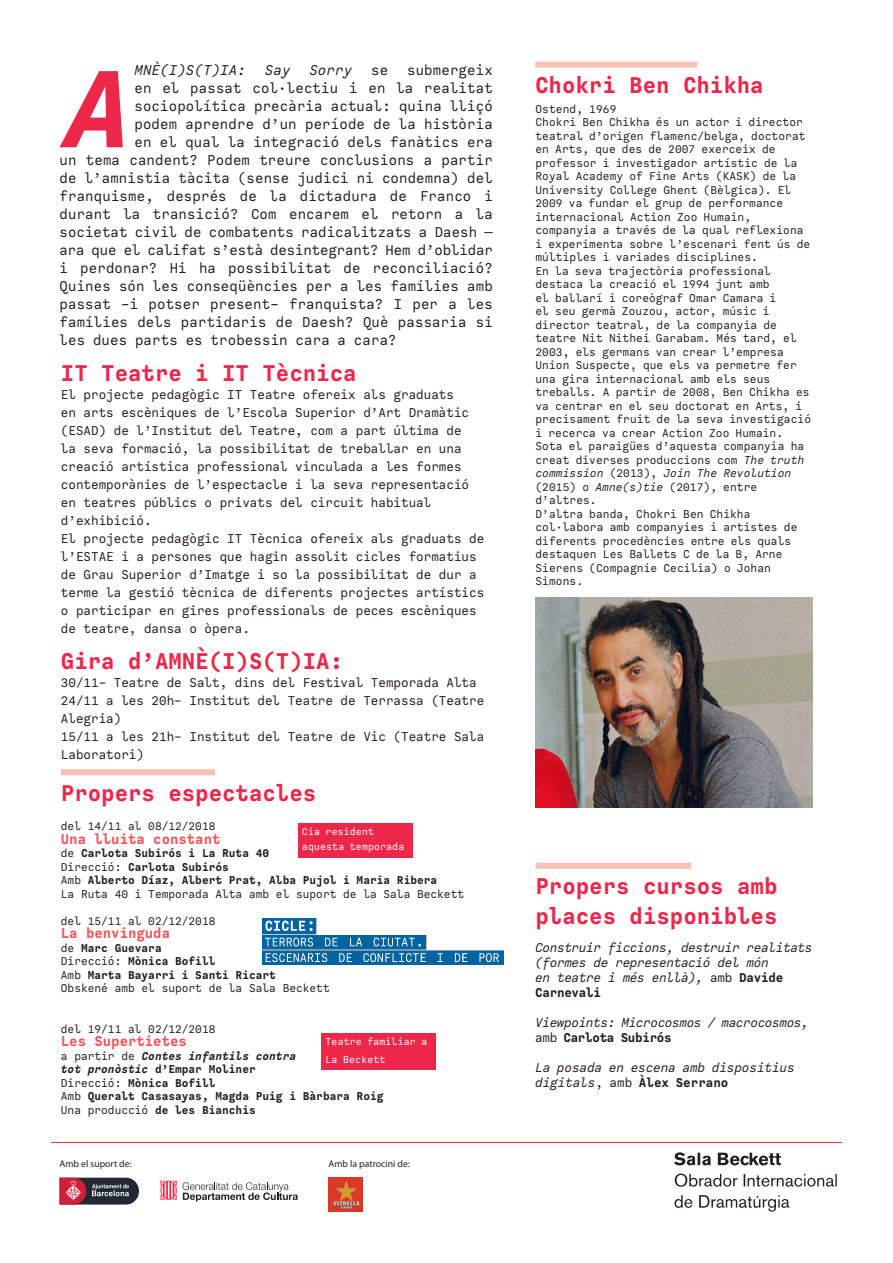
<style>
.page{position:relative;width:893px;height:1263px;background:#fff}
.page>*{position:absolute;margin:0;border:0;box-sizing:border-box;transform-origin:0 0}
.t1{font:italic 700 115.35px "Calling Code";color:#ed274a;scale:1.08 1}
.t2{font:700 24px/30px "Calling Code";color:#ed274a}
.t3{font:15px "Calling Code";letter-spacing:.01em;color:#231f20}
.t4{font:700 15px "Calling Code";color:#f0555c}
.t5{font:italic 15px "Calling Code";letter-spacing:.01em;color:#231f20}
.t6{font:13.5px/18px "Calling Code";color:#231f20}
.t7{font:italic 13.5px/15px "Calling Code";letter-spacing:-.02em;color:#231f20}
.t8{font:12px/13.5px "Calling Code";letter-spacing:.005em;color:#231f20}
.t9{font:700 12px/13.5px "Calling Code";color:#231f20}
.t10{font:10.5px/14.5px "Calling Code";letter-spacing:.015em;color:#fff}
.t11{font:9.75px "Myriad Pro";color:#231f20}
.s1{font-weight:400}
.s2{font-weight:700}
.s3{font-style:italic}
.s4{font-style:normal}
.s5{font-weight:700;font-style:normal}
</style>
<div class="page">
<div style="left:535px;top:62px;width:162px;height:6px;background:#fac1b8"></div>
<svg style="left:674px;top:1195px;width:115px;height:17px"></svg>
<svg style="left:675px;top:1173px;width:162px;height:14px"></svg>
<svg style="left:674px;top:1152px;width:107px;height:13px"></svg>
<hr style="left:51px;top:1142px;width:791px;height:1px;background:#ed274a">
<img style="left:328px;top:1178px;width:34px;height:34px">
<svg style="left:160px;top:1180px;width:17px;height:20px"></svg>
<svg style="left:183px;top:1182px;width:115px;height:20px"></svg>
<svg style="left:60px;top:1178px;width:79px;height:26px;background:#6f4551"></svg>
<img style="left:535px;top:597px;width:277px;height:210px">
<div style="left:61px;top:769px;width:154px;height:6px;background:#fac1b8"></div>
<div style="left:298px;top:823px;width:114px;height:34px;background:#ed274a"></div>
<div style="left:321px;top:1033px;width:115px;height:36px;background:#ed274a"></div>
<img style="left:262px;top:918px;width:241px;height:46px">
<div style="left:535px;top:863px;width:156px;height:6px;background:#fac1b8"></div>
<p class="t5" style="left:134px;top:61px;width:113px">MNÈ(I)S(T)IA:</p>
<p class="t5" style="left:265px;top:61px;width:27px">Say</p>
<p class="t5" style="left:309px;top:61px;width:44px">Sorry</p>
<p class="t3" style="left:371px;top:61px;width:18px">se</p>
<p class="t3" style="left:407px;top:61px;width:87px">submergeix</p>
<p class="t3" style="left:134px;top:79px;width:360px">en el passat col·lectiu i en la realitat</p>
<p class="t3" style="left:134px;top:97px;width:360px">sociopolítica precària actual: quina lliçó</p>
<p class="t3" style="left:134px;top:115px;width:360px">podem aprendre d’un període de la història</p>
<p class="t3" style="left:134px;top:133px;width:360px">en el qual la integració dels fanàtics era</p>
<p class="t3" style="left:60px;top:151px;width:435px">un tema candent? Podem treure conclusions a partir</p>
<p class="t3" style="left:60px;top:169px;width:435px">de l’amnistia tàcita (sense judici ni condemna) del</p>
<p class="t3" style="left:60px;top:187px;width:435px">franquisme, després de la dictadura de Franco i</p>
<p class="t3" style="left:60px;top:205px;width:435px">durant la transició? Com encarem el retorn a la</p>
<p class="t3" style="left:60px;top:223px;width:435px">societat civil de combatents radicalitzats a Daesh —</p>
<p class="t3" style="left:60px;top:241px;width:435px">ara que el califat s’està desintegrant? Hem d’oblidar</p>
<p class="t3" style="left:60px;top:259px;width:435px">i perdonar? Hi ha possibilitat de reconciliació?</p>
<p class="t3" style="left:60px;top:277px;width:435px">Quines són les conseqüències per a les famílies amb</p>
<p class="t3" style="left:60px;top:295px;width:435px">passat -i potser present- franquista? I per a les</p>
<p class="t3" style="left:60px;top:313px;width:435px">famílies dels partidaris de Daesh? Què passaria si</p>
<p class="t3" style="left:60px;top:331px;width:339px">les dues parts es trobessin cara a cara?</p>
<h1 class="t1" style="left:63px;top:38px;width:66px">A</h1>
<h2 class="t2" style="left:61px;top:358px;width:297px">IT Teatre i IT Tècnica</h2>
<p class="t6" style="left:61px;top:386px;width:425px">El projecte pedagògic IT Teatre ofereix als graduats<br>en arts escèniques de l’Escola Superior d’Art Dramàtic (ESAD) de l’Institut del Teatre, com a part última de<br>la seva formació, la possibilitat de treballar en una creació artística professional vinculada a les formes contemporànies de l’espectacle i la seva representació en teatres públics o privats del circuit habitual d’exhibició.<br>El projecte pedagògic IT Tècnica ofereix als graduats de l’ESTAE i a persones que hagin assolit cicles formatius de Grau Superior d’Imatge i so la possibilitat de dur a terme la gestió tècnica de diferents projectes artístics o participar en gires professionals de peces escèniques de teatre, dansa o òpera.</p>
<h2 class="t2" style="left:61px;top:646px;width:284px">Gira d’AMNÈ(I)S(T)IA:</h2>
<p class="t6" style="left:61px;top:674px;width:425px">30/11- Teatre de Salt, dins del Festival Temporada Alta 24/11 a les 20h- Institut del Teatre de Terrassa (Teatre Alegria)<br>15/11 a les 21h- Institut del Teatre de Vic (Teatre Sala Laboratori)</p>
<h2 class="t2" style="left:61px;top:778px;width:257px">Propers espectacles</h2>
<p class="t8" style="left:61px;top:819px;width:156px">del 14/11 al 08/12/2018</p>
<p class="t4" style="left:61px;top:829px;width:161px">Una lluita constant</p>
<p class="t9" style="left:61px;top:846px;width:405px"><span class="s1">de</span> Carlota Subirós i La Ruta 40<br><span class="s1">Direcció:</span> Carlota Subirós<br><span class="s1">Amb</span> Alberto Díaz, Albert Prat, Alba Pujol i Maria Ribera<br><span class="s1">La Ruta 40 i Temporada Alta amb el suport de la Sala Beckett</span></p>
<p class="t8" style="left:61px;top:914px;width:156px">del 15/11 al 02/12/2018</p>
<p class="t4" style="left:61px;top:924px;width:111px">La benvinguda</p>
<p class="t8" style="left:61px;top:941px;width:270px">de <span class="s2">Marc Guevara<br></span>Direcció: <span class="s2">Mònica Bofill<br></span>Amb <span class="s2">Marta Bayarri i Santi Ricart<br></span>Obskené amb el suport de la Sala Beckett</p>
<p class="t8" style="left:61px;top:1022px;width:156px">del 19/11 al 02/12/2018</p>
<p class="t4" style="left:61px;top:1032px;width:127px">Les Supertietes</p>
<p class="t9" style="left:61px;top:1049px;width:324px"><span class="s1">a partir de</span> <span class="s3">Contes infantils contra<br>tot pronòstic</span> d’Empar Moliner<br><span class="s1">Direcció:</span> Mònica Bofill<br><span class="s1">Amb</span> Queralt Casasayas, Magda Puig i Bàrbara Roig <span class="s1">Una producció</span> de les Bianchis</p>
<p class="t10" style="left:302px;top:824px;width:104px">Cia resident aquesta temporada</p>
<p class="t10" style="left:326px;top:1032px;width:103px;line-height:18px">Teatre familiar a<br>La Beckett</p>
<p class="t11" style="left:60px;top:1157px;width:74px">Amb el suport de:</p>
<p class="t11" style="left:328px;top:1158px;width:83px">Amb la patrocini de:</p>
<h2 class="t2" style="left:535px;top:70px;width:230px">Chokri Ben Chikha</h2>
<p class="t8" style="left:535px;top:102px;width:277px">Ostend, 1969<br>Chokri Ben Chikha és un actor i director teatral d’origen flamenc/belga, doctorat en Arts, que des de 2007 exerceix de professor i investigador artístic de la Royal Academy of Fine Arts (KASK) de la University College Ghent (Bèlgica). El 2009 va fundar el grup de performance internacional Action Zoo Humain, companyia a través de la qual reflexiona i experimenta sobre l’escenari fent ús de múltiples i variades disciplines.<br>En la seva trajectòria professional destaca la creació el 1994 junt amb<br>el ballarí i coreògraf Omar Camara i<br>el seu germà Zouzou, actor, músic i director teatral, de la companyia de teatre Nit Nithei Garabam. Més tard, el 2003, els germans van crear l’empresa Union Suspecte, que els va permetre fer una gira internacional amb els seus treballs. A partir de 2008, Ben Chikha es va centrar en el seu doctorat en Arts, i precisament fruit de la seva investigació i recerca va crear Action Zoo Humain.<br>Sota el paraigües d’aquesta companyia ha creat diverses produccions com <span class="s3">The truth commission</span> (2013), <span class="s3">Join The Revolution </span>(2015) o <span class="s3">Amne(s)tie</span> (2017), entre d’altres.<br>D’altra banda, Chokri Ben Chikha col·labora amb companyies i artistes de diferents procedències entre els quals destaquen Les Ballets C de la B, Arne Sierens (Compagnie Cecilia) o Johan Simons.</p>
<h2 class="t2" style="left:535px;top:871px;width:243px">Propers cursos amb places disponibles</h2>
<p class="t7" style="left:535px;top:940px;width:279px">Construir ficcions, destruir realitats (formes de representació del món<br>en teatre i més enllà), <span class="s4">amb</span> <span class="s5">Davide<br>Carnevali</span></p>
<p class="t7" style="left:535px;top:1015px;width:275px">Viewpoints: Microcosmos / macrocosmos, <span class="s4">amb</span> <span class="s5">Carlota Subirós</span></p>
<p class="t7" style="left:535px;top:1060px;width:261px">La posada en escena amb dispositius digitals<span class="s4">, amb</span> <span class="s5">Àlex Serrano</span></p>
</div>
